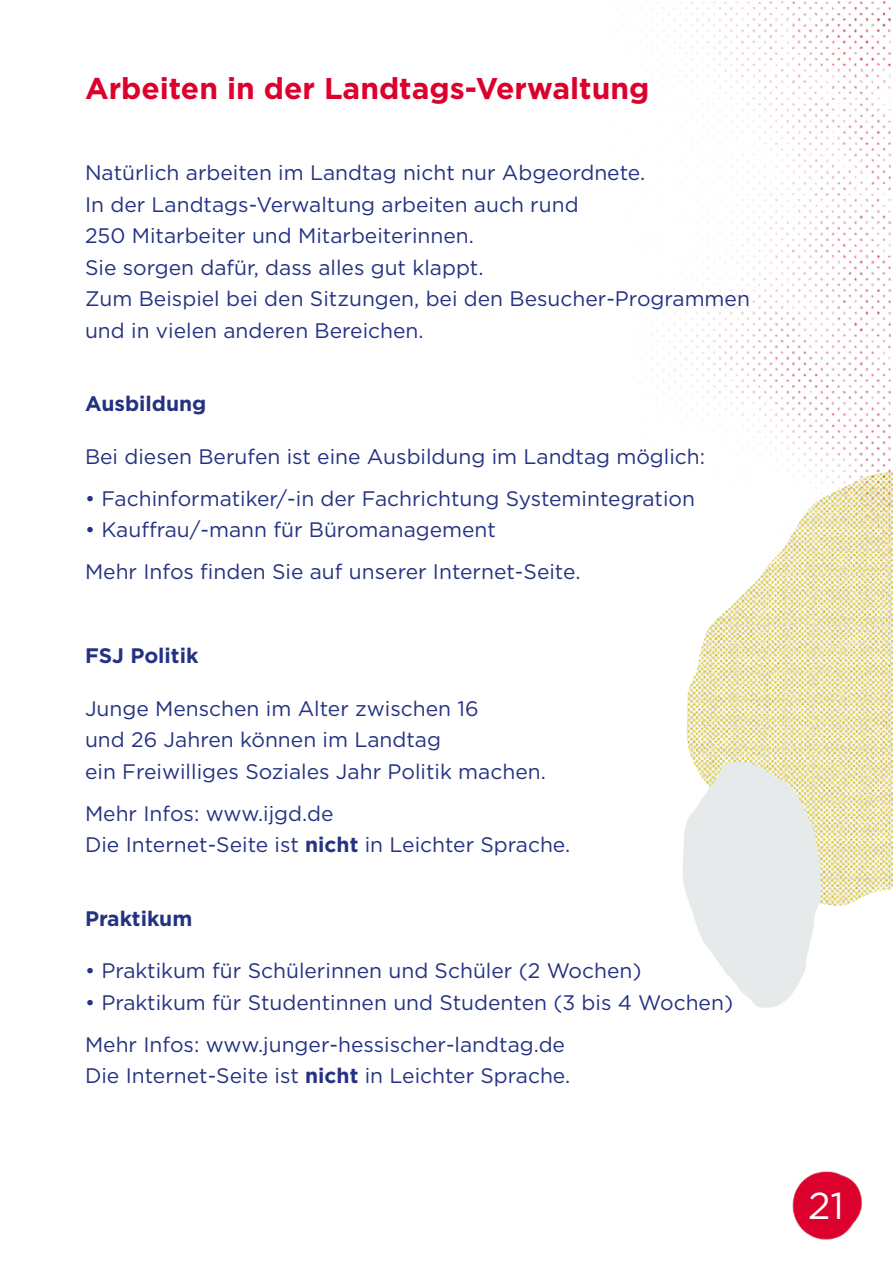
<style>
.page{position:relative;width:893px;height:1263px;background:#fff}
.page>*{position:absolute;margin:0;border:0;box-sizing:border-box;transform-origin:0 0}
.t1{font:37.5px "Gotham";color:#fff}
.t2{font:700 30px "Gotham";color:#dc002d}
.t3{font:21px/31.5px "Gotham";color:#243282}
.t4{font:700 21px "Gotham";color:#243282}
.s1{font-weight:700}
</style>
<div class="page">
<img style="left:686px;top:629px;width:207px;height:277px">
<svg style="left:682px;top:760px;width:140px;height:248px"></svg>
<img style="left:639px;top:1px;width:254px;height:628px">
<img style="left:792px;top:1171px;width:71px;height:69px">
<h2 class="t2" style="left:85px;top:71px;width:566px">Arbeiten in der Landtags-Verwaltung</h2>
<p class="t3" style="left:85px;top:156px;width:666px">Natürlich arbeiten im Landtag nicht nur Abgeordnete.<br>In der Landtags-Verwaltung arbeiten auch rund<br>250 Mitarbeiter und Mitarbeiterinnen.<br>Sie sorgen dafür, dass alles gut klappt.<br>Zum Beispiel bei den Sitzungen, bei den Besucher-Programmen und in vielen anderen Bereichen.</p>
<p class="t4" style="left:85px;top:391px;width:123px">Ausbildung</p>
<p class="t3" style="left:85px;top:440px;width:622px">Bei diesen Berufen ist eine Ausbildung im Landtag möglich:</p>
<p class="t3" style="left:85px;top:482px;width:612px">• Fachinformatiker/-in der Fachrichtung Systemintegration</p>
<p class="t3" style="left:85px;top:508px;width:497px;line-height:42px">• Kauffrau/-mann für Büromanagement<br>Mehr Infos finden Sie auf unserer Internet-Seite.</p>
<p class="t4" style="left:85px;top:643px;width:115px">FSJ Politik</p>
<p class="t3" style="left:85px;top:692px;width:462px">Junge Menschen im Alter zwischen 16<br>und 26 Jahren können im Landtag<br>ein Freiwilliges Soziales Jahr Politik machen.</p>
<p class="t3" style="left:85px;top:797px;width:487px">Mehr Infos: www.ijgd.de<br>Die Internet-Seite ist <span class="s1">nicht</span> in Leichter Sprache.</p>
<p class="t4" style="left:85px;top:906px;width:109px">Praktikum</p>
<p class="t3" style="left:85px;top:954px;width:558px">• Praktikum für Schülerinnen und Schüler (2 Wochen)</p>
<p class="t3" style="left:85px;top:981px;width:650px;line-height:42px">• Praktikum für Studentinnen und Studenten (3 bis 4 Wochen)<br>Mehr Infos: www.junger-hessischer-landtag.de</p>
<p class="t3" style="left:85px;top:1059px;width:487px">Die Internet-Seite ist <span class="s1">nicht</span> in Leichter Sprache.</p>
<h1 class="t1" style="left:808px;top:1181px;width:37px">21</h1>
</div>
